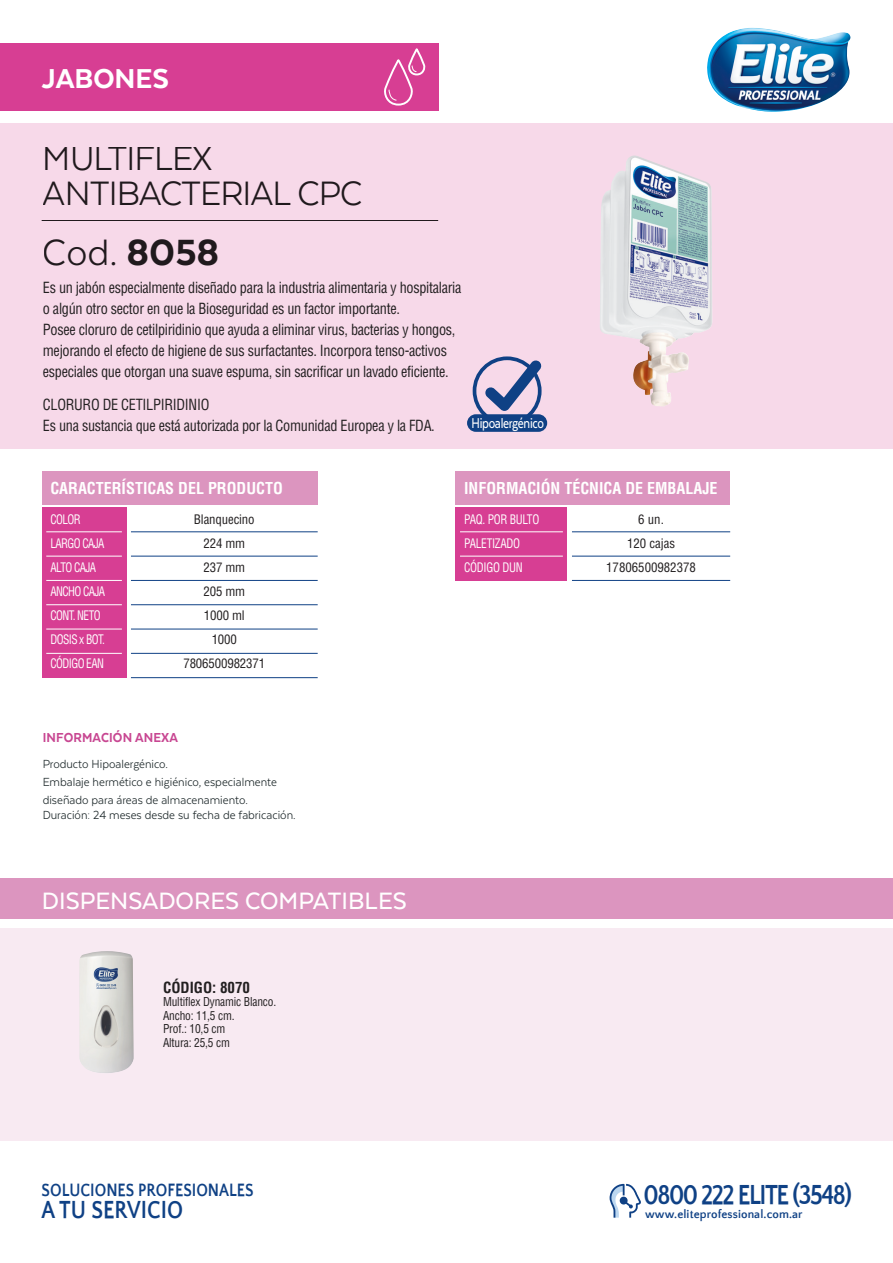
<style>
.page{position:relative;width:893px;height:1263px;background:#fff}
.page>*{position:absolute;margin:0;border:0;box-sizing:border-box;transform-origin:0 0}
.t1{font:42px "Texta";color:#221f20}
.t2{font:39px/34.5px "Texta";letter-spacing:-.025em;color:#221f20}
.t3{font:800 31.5px "Texta";color:#fff}
.t4{font:700 28.35px "Quattrocento Sans";letter-spacing:-.06em;color:#0f4185;scale:.85 1}
.t5{font:500 27.3px "Texta";color:#fff}
.t6{font:700 25.5px "Quattrocento Sans";color:#0f4185;scale:.85 1}
.t7{font:700 18.45px "Quattrocento Sans";color:#0f4185;scale:.85 1}
.t8{font:500 16.35px "Texta";letter-spacing:-.025em;color:#fff;scale:.8 1}
.t9{font:700 condensed 16.05px "Helvetica LT Std";color:#fff}
.t10{font:condensed 15px/21px "Helvetica LT Std";letter-spacing:-.02em;color:#221f20;scale:.95 1}
.t11{font:800 15px "Texta";letter-spacing:.01em;color:#c84792;scale:.95 1}
.t12{font:700 condensed 15px "Helvetica LT Std";color:#221f20}
.t13{font:13.5px/18px "Texta";color:#1c2729;scale:.95 1}
.t14{font:condensed 12.75px/24px "Helvetica LT Std";letter-spacing:-.01em;color:#221f20;text-align:center}
.t15{font:condensed 12.75px/24px "Helvetica LT Std";letter-spacing:-.05em;color:#fff;scale:.88 1}
.t16{font:condensed 12.75px/24px "Helvetica LT Std";letter-spacing:-.025em;color:#fff;scale:.89 1}
.t17{font:condensed 12px/13.5px "Helvetica LT Std";letter-spacing:-.015em;color:#221f20;scale:.95 1}
.t18{font:700 11.85px "Quattrocento Sans";letter-spacing:.01em;color:#0f4185}
.s1{font-weight:800}
</style>
<div class="page">
<svg style="left:610px;top:1184px;width:31px;height:34px"></svg>
<div style="left:0;top:43px;width:438px;height:68px;background:#d73e93"></div>
<svg style="left:384px;top:49px;width:42px;height:57px"></svg>
<div style="left:0;top:123px;width:893px;height:326px;background:#f7d9e9"></div>
<hr style="left:42px;top:220px;width:396px;height:1px;background:#221f20">
<div style="left:0;top:928px;width:893px;height:213px;background:#f8eaf2"></div>
<div style="left:0;top:878px;width:893px;height:41px;background:#dc95bf"></div>
<hr style="left:131px;top:531px;width:187px;height:1px;background:#0f4185">
<hr style="left:131px;top:556px;width:187px;height:1px;background:#0f4185">
<hr style="left:131px;top:580px;width:187px;height:1px;background:#0f4185">
<hr style="left:131px;top:604px;width:187px;height:1px;background:#0f4185">
<hr style="left:131px;top:629px;width:187px;height:1px;background:#0f4185">
<hr style="left:131px;top:653px;width:187px;height:1px;background:#0f4185">
<hr style="left:131px;top:677px;width:187px;height:1px;background:#0f4185">
<div style="left:42px;top:507px;width:84px;height:171px;background:#d73e93"></div>
<div style="left:42px;top:471px;width:276px;height:33px;background:#dc95bf"></div>
<hr style="left:46px;top:531px;width:76px;height:1px;background:#fff">
<hr style="left:46px;top:556px;width:76px;height:1px;background:#fff">
<hr style="left:46px;top:580px;width:76px;height:1px;background:#fff">
<hr style="left:46px;top:604px;width:76px;height:1px;background:#fff">
<hr style="left:46px;top:629px;width:76px;height:1px;background:#fff">
<hr style="left:46px;top:653px;width:76px;height:1px;background:#fff">
<hr style="left:572px;top:531px;width:158px;height:1px;background:#0f4185">
<hr style="left:572px;top:556px;width:158px;height:1px;background:#0f4185">
<hr style="left:572px;top:580px;width:158px;height:1px;background:#0f4185">
<div style="left:455px;top:507px;width:112px;height:73px;background:#d73e93"></div>
<div style="left:455px;top:471px;width:275px;height:33px;background:#dc95bf"></div>
<hr style="left:460px;top:531px;width:103px;height:1px;background:#fff">
<hr style="left:460px;top:556px;width:103px;height:1px;background:#fff">
<img style="left:600px;top:156px;width:72px;height:250px">
<img style="left:79px;top:951px;width:55px;height:122px">
<div style="left:467px;top:414px;width:80px;height:18px;background:#0f4185;border-radius:9px"></div>
<div style="left:473px;top:356px;width:69px;height:69px;border:4px solid #0f4185;border-radius:50%"></div>
<svg style="left:485px;top:360px;width:57px;height:51px"></svg>
<img style="left:707px;top:28px;width:143px;height:84px">
<h3 class="t3" style="left:42px;top:62px;width:129px">JABONES</h3>
<h2 class="t2" style="left:43px;top:141px;width:321px">MULTIFLEX<br>ANTIBACTERIAL CPC</h2>
<h1 class="t1" style="left:43px;top:230px;width:178px">Cod. <span class="s1">8058</span></h1>
<p class="t10" style="left:43px;top:277px;width:442px">Es un jabón especialmente diseñado para la industria alimentaria y hospitalaria o algún otro sector en que la Bioseguridad es un factor importante.<br>Posee cloruro de cetilpiridinio que ayuda a eliminar virus, bacterias y hongos, mejorando el efecto de higiene de sus surfactantes. Incorpora tenso-activos especiales que otorgan una suave espuma, sin sacrificar un lavado eficiente.</p>
<p class="t10" style="left:43px;top:394px;width:414px">CLORURO DE CETILPIRIDINIO<br>Es una sustancia que está autorizada por la Comunidad Europea y la FDA.</p>
<p class="t8" style="left:471px;top:414px;width:92px">Hipoalergénico</p>
<p class="t9" style="left:50px;top:478px;width:234px">CARACTERÍSTICAS DEL PRODUCTO</p>
<p class="t9" style="left:464px;top:478px;width:255px">INFORMACIÓN TÉCNICA DE EMBALAJE</p>
<p class="t16" style="left:464px;top:507px;width:86px">PAQ. POR BULTO<br>PALETIZADO<br>CÓDIGO DUN</p>
<p class="t15" style="left:50px;top:507px;width:64px">COLOR<br>LARGO CAJA<br>ALTO CAJA<br>ANCHO CAJA<br>CONT. NETO<br>DOSIS x BOT.<br>CÓDIGO EAN</p>
<p class="t14" style="left:606px;top:507px;width:91px">6 un.<br>120 cajas<br>17806500982378</p>
<p class="t14" style="left:183px;top:507px;width:83px">Blanquecino<br>224 mm<br>237 mm<br>205 mm<br>1000 ml<br>1000<br>7806500982371</p>
<p class="t11" style="left:43px;top:729px;width:144px">INFORMACIÓN ANEXA</p>
<p class="t13" style="left:43px;top:754px;width:248px">Producto Hipoalergénico.<br>Embalaje hermético e higiénico, especialmente diseñado para áreas de almacenamiento.</p>
<p class="t13" style="left:43px;top:806px;width:268px">Duración: 24 meses desde su fecha de fabricación.</p>
<h3 class="t5" style="left:42px;top:886px;width:366px">DISPENSADORES COMPATIBLES</h3>
<p class="t12" style="left:163px;top:978px;width:89px">CÓDIGO: 8070</p>
<p class="t17" style="left:163px;top:995px;width:121px">Multiflex Dynamic Blanco.<br>Ancho: 11,5 cm.<br>Prof.: 10,5 cm<br>Altura: 25,5 cm</p>
<p class="t7" style="left:42px;top:1181px;width:251px">SOLUCIONES PROFESIONALES</p>
<h3 class="t6" style="left:42px;top:1196px;width:168px">A TU SERVICIO</h3>
<h3 class="t4" style="left:643px;top:1180px;width:247px">0800 222 ELITE (3548)</h3>
<p class="t18" style="left:645px;top:1208px;width:159px">www.eliteprofessional.com.ar</p>
</div>
